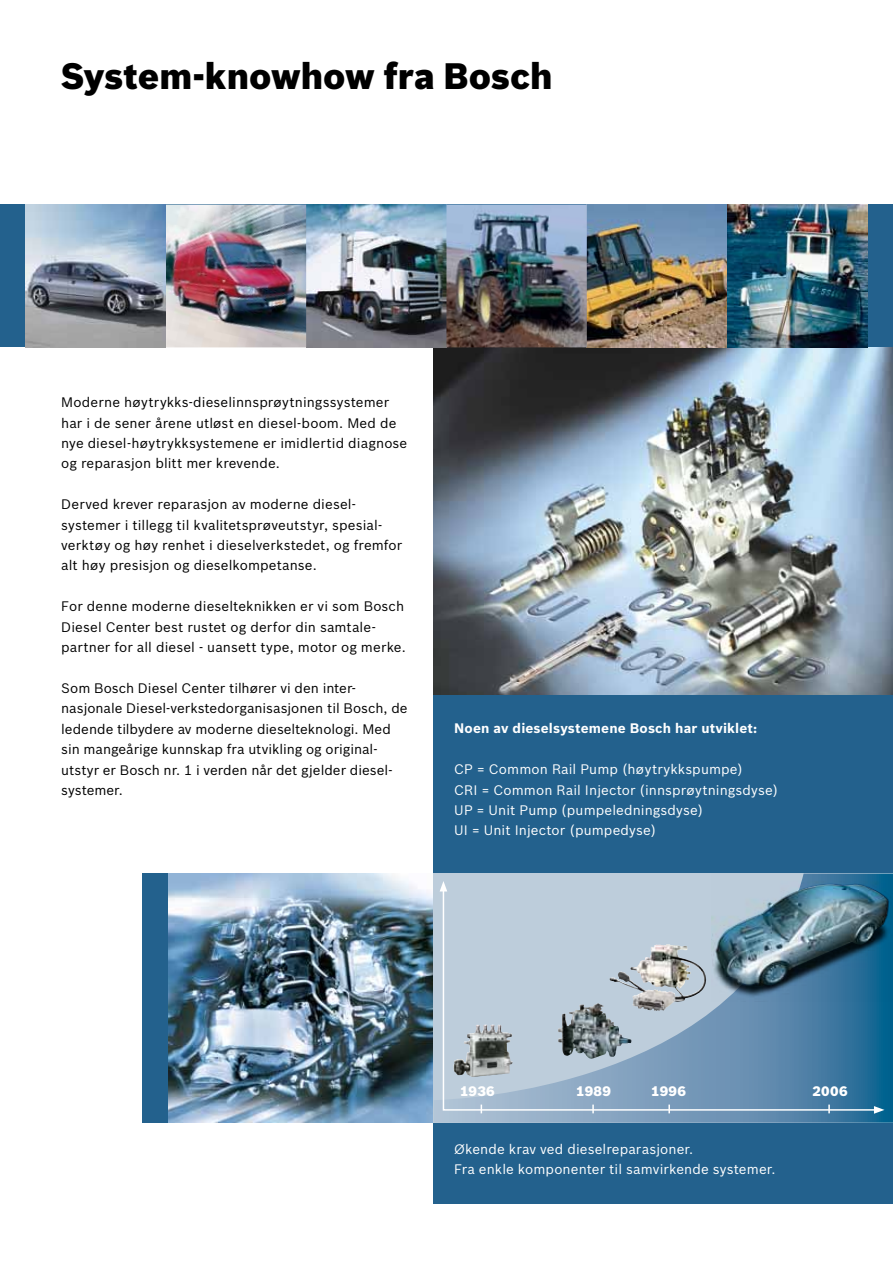
<style>
.page{position:relative;width:893px;height:1263px;background:#fff}
.page>*{position:absolute;margin:0;border:0;box-sizing:border-box;transform-origin:0 0}
.t1{font:900 36px "Bosch Sans";letter-spacing:-.005em;color:#000}
.t2{font:13.5px/20.4px "Bosch Sans";letter-spacing:.005em;color:#000}
.t3{font:13.5px/20.4px "Bosch Sans";letter-spacing:.01em;color:#fff}
.t4{font:700 13.5px "Bosch Sans";letter-spacing:.01em;color:#fff}
.t5{font:900 13.5px "Bosch Sans";letter-spacing:.025em;color:#fff}
</style>
<div class="page">
<div style="left:434px;top:1123px;width:459px;height:81px;background:#23618d"></div>
<div style="left:434px;top:694px;width:459px;height:184px;background:#23618d"></div>
<div style="left:0;top:205px;width:893px;height:142px;background:#23618d"></div>
<img style="left:434px;top:347px;width:459px;height:347px">
<img style="left:26px;top:205px;width:842px;height:142px">
<img style="left:168px;top:873px;width:266px;height:250px">
<div style="left:143px;top:873px;width:25px;height:250px;background:#23618d"></div>
<svg style="left:434px;top:873px;width:459px;height:250px;background:#88abc3"></svg>
<svg style="left:442px;top:888px;width:436px;height:223px;background:#96b0c6"></svg>
<svg style="left:440px;top:881px;width:7px;height:10px"></svg>
<svg style="left:874px;top:1106px;width:10px;height:8px"></svg>
<svg style="left:592px;top:1104px;width:2px;height:9px"></svg>
<svg style="left:668px;top:1104px;width:2px;height:9px"></svg>
<svg style="left:828px;top:1104px;width:2px;height:9px"></svg>
<img style="left:558px;top:1003px;width:40px;height:39px">
<img style="left:453px;top:1024px;width:31px;height:51px">
<img style="left:617px;top:944px;width:65px;height:53px">
<img style="left:712px;top:873px;width:181px;height:128px">
<img style="left:717px;top:884px;width:171px;height:101px">
<h1 class="t1" style="left:61px;top:54px;width:493px">System-knowhow fra Bosch</h1>
<p class="t2" style="left:61px;top:392px;width:348px">Moderne høytrykks-dieselinnsprøytningssystemer har i de sener årene utløst en diesel-boom. Med de nye diesel-høytrykksystemene er imidlertid diagnose og reparasjon blitt mer krevende.</p>
<p class="t2" style="left:61px;top:494px;width:343px">Derved krever reparasjon av moderne diesel&shy;systemer i tillegg til kvalitetsprøveutstyr, spesial&shy;verktøy og høy renhet i dieselverkstedet, og fremfor alt høy presisjon og dieselkompetanse.</p>
<p class="t2" style="left:61px;top:596px;width:346px">For denne moderne dieselteknikken er vi som Bosch<br>Diesel Center best rustet og derfor din samtale&shy;partner for all diesel - uansett type, motor og merke.</p>
<p class="t2" style="left:61px;top:678px;width:348px">Som Bosch Diesel Center tilhører vi den inter&shy;nasjonale Diesel-verkstedorganisasjonen til Bosch, de ledende tilbydere av moderne dieselteknologi. Med sin mangeårige kunnskap fra utvikling og original&shy;utstyr er Bosch nr. 1 i verden når det gjelder diesel&shy;systemer.</p>
<p class="t4" style="left:454px;top:720px;width:305px">Noen av dieselsystemene Bosch har utviklet:</p>
<p class="t3" style="left:454px;top:759px;width:325px">CP = Common Rail Pump (høytrykkspumpe)<br>CRI = Common Rail Injector (innsprøytningsdyse)<br>UP = Unit Pump (pumpeledningsdyse)<br>UI = Unit Injector (pumpedyse)</p>
<p class="t5" style="left:460px;top:1082px;width:36px">1936</p>
<p class="t5" style="left:576px;top:1082px;width:36px">1989</p>
<p class="t5" style="left:651px;top:1082px;width:36px">1996</p>
<p class="t5" style="left:813px;top:1082px;width:36px">2006</p>
<p class="t3" style="left:454px;top:1139px;width:323px">Økende krav ved dieselreparasjoner.<br>Fra enkle komponenter til samvirkende systemer.</p>
</div>
